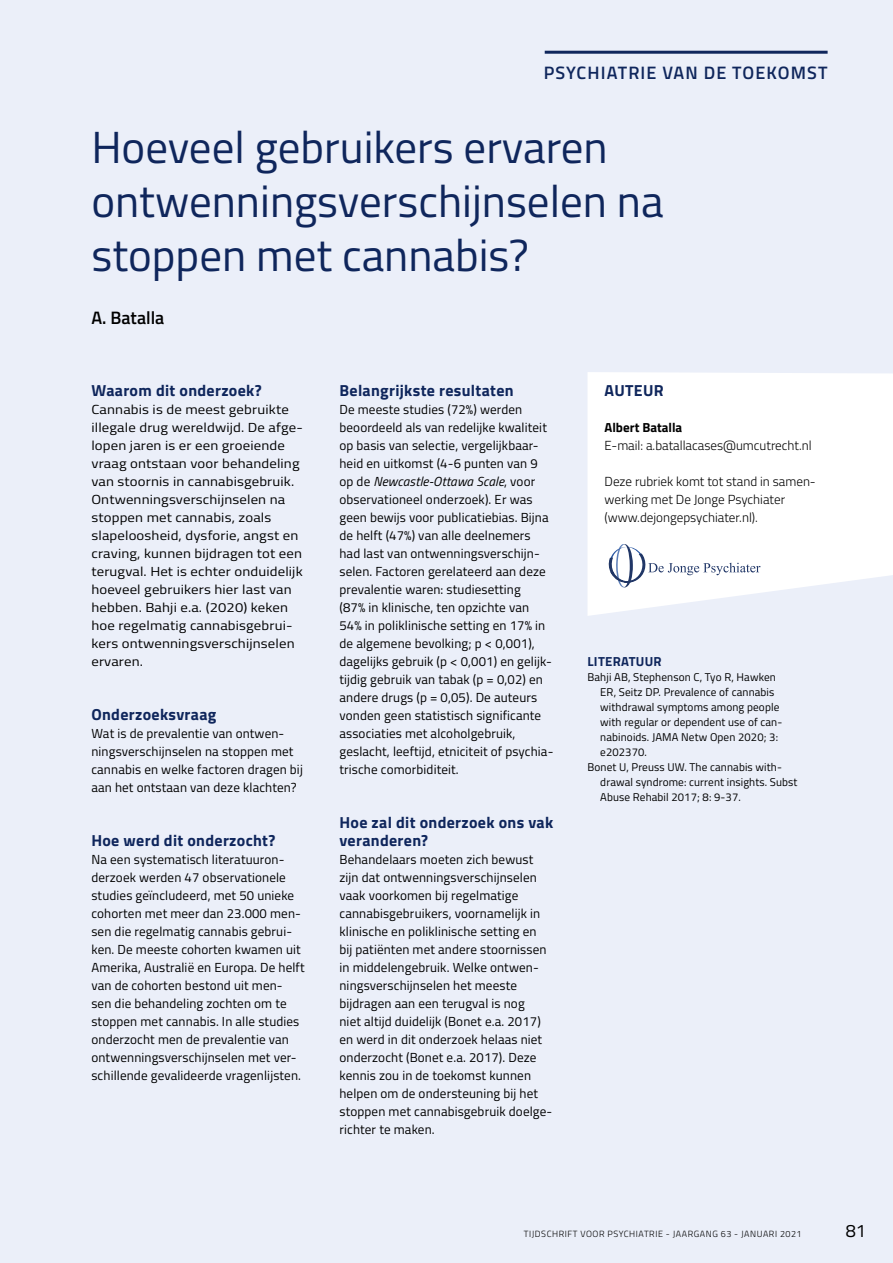
<style>
.page{position:relative;width:893px;height:1263px;background:#ebeff9}
.page>*{position:absolute;margin:0;border:0;box-sizing:border-box;transform-origin:0 0}
.t1{font:45px/54px "Titillium Web";color:#0f265c}
.t2{font:600 18px "Titillium Web";letter-spacing:.06em;color:#0f265c}
.t3{font:600 18px "Titillium Web";color:#000}
.t4{font:18px "Titillium Web";color:#000}
.t5{font:700 16.05px/18px "Titillium Web";letter-spacing:.02em;color:#0f265c}
.t6{font:13.2px/18px "Titillium Web";letter-spacing:.01em;color:#000}
.t7{font:13.2px/18px "Titillium Web";letter-spacing:.01em;color:#000;scale:1.13 1}
.t8{font:300 13.2px/18px "Titillium Web";color:#000}
.t9{font:700 13.2px "Titillium Web";color:#000}
.t10{font:700 13.2px "Titillium Web";letter-spacing:.02em;color:#0f265c}
.t11{font:11.25px "Titillium Web";letter-spacing:.01em;color:#000}
.t12{font:300 9px "Titillium Web";letter-spacing:.06em;color:#000}
.s1{font-style:italic}
</style>
<div class="page">
<svg style="left:588px;top:372px;width:305px;height:244px;background:#fdfdfe"></svg>
<hr style="left:545px;top:51px;width:283px;height:3px;background:#0f265c">
<svg style="left:609px;top:544px;width:151px;height:43px;background:#e9ebf0"></svg>
<h2 class="t2" style="left:544px;top:59px;width:285px">PSYCHIATRIE VAN DE TOEKOMST</h2>
<h1 class="t1" style="left:91px;top:118px;width:574px">Hoeveel gebruikers ervaren ontwenningsverschijnselen na stoppen met cannabis?</h1>
<h2 class="t3" style="left:91px;top:304px;width:74px">A. Batalla</h2>
<p class="t5" style="left:91px;top:381px;width:172px">Waarom dit onderzoek?</p>
<p class="t7" style="left:91px;top:400px;width:189px">Cannabis is de meest gebruikte illegale drug wereldwijd. De afge&shy;lopen jaren is er een groeiende vraag ontstaan voor behandeling van stoornis in cannabisgebruik.<br>Ontwenningsverschijnselen na stoppen met cannabis, zoals slapeloosheid, dysforie, angst en craving, kunnen bijdragen tot een terugval. Het is echter onduidelijk hoeveel gebruikers hier last van hebben. Bahji e.a. (2020) keken hoe regelmatig cannabisgebrui&shy;kers ontwenningsverschijnselen ervaren.</p>
<p class="t5" style="left:91px;top:705px;width:126px">Onderzoeksvraag</p>
<p class="t6" style="left:91px;top:724px;width:213px">Wat is de prevalentie van ontwen&shy;ningsverschijnselen na stoppen met cannabis en welke factoren dragen bij aan het ontstaan van deze klachten?</p>
<p class="t5" style="left:91px;top:831px;width:185px">Hoe werd dit onderzocht?</p>
<p class="t6" style="left:91px;top:850px;width:215px">Na een systematisch literatuuron&shy;derzoek werden 47 observationele studies geïncludeerd, met 50 unieke cohorten met meer dan 23.000 men&shy;sen die regelmatig cannabis gebrui&shy;ken. De meeste cohorten kwamen uit Amerika, Australië en Europa. De helft van de cohorten bestond uit men&shy;sen die behandeling zochten om te stoppen met cannabis. In alle studies onderzocht men de prevalentie van ontwenningsverschijnselen met ver&shy;schillende gevalideerde vragenlijsten.</p>
<p class="t5" style="left:339px;top:381px;width:176px">Belangrijkste resultaten</p>
<p class="t6" style="left:339px;top:400px;width:215px">De meeste studies (72%) werden beoordeeld als van redelijke kwaliteit op basis van selectie, vergelijkbaar&shy;heid en uitkomst (4-6 punten van 9 op de <span class="s1">Newcastle-Ottawa Scale</span>, voor observationeel onderzoek). Er was geen bewijs voor publicatiebias. Bijna de helft (47%) van alle deelnemers had last van ontwenningsverschijn&shy;selen. Factoren gerelateerd aan deze prevalentie waren: studiesetting<br>(87% in klinische, ten opzichte van 54% in poliklinische setting en 17% in de algemene bevolking; p &lt; 0,001), dagelijks gebruik (p &lt; 0,001) en gelijk&shy;tijdig gebruik van tabak (p = 0,02) en andere drugs (p = 0,05). De auteurs vonden geen statistisch significante associaties met alcoholgebruik, geslacht, leeftijd, etniciteit of psychia&shy;trische comorbiditeit.</p>
<p class="t5" style="left:339px;top:813px;width:215px">Hoe zal dit onderzoek ons vak veranderen?</p>
<p class="t6" style="left:339px;top:850px;width:214px">Behandelaars moeten zich bewust zijn dat ontwenningsverschijnselen vaak voorkomen bij regelmatige cannabisgebruikers, voornamelijk in klinische en poliklinische setting en bij patiënten met andere stoornissen in middelengebruik. Welke ontwen&shy;ningsverschijnselen het meeste bijdragen aan een terugval is nog<br>niet altijd duidelijk (Bonet e.a. 2017) en werd in dit onderzoek helaas niet onderzocht (Bonet e.a. 2017). Deze kennis zou in de toekomst kunnen helpen om de ondersteuning bij het stoppen met cannabisgebruik doelge&shy;richter te maken.</p>
<p class="t5" style="left:604px;top:381px;width:61px">AUTEUR</p>
<p class="t9" style="left:604px;top:417px;width:79px">Albert Batalla</p>
<p class="t8" style="left:604px;top:436px;width:209px">E-mail: a.batallacases@umcutrecht.nl</p>
<p class="t8" style="left:604px;top:472px;width:213px">Deze rubriek komt tot stand in samen&shy;werking met De Jonge Psychiater (www.dejongepsychiater.nl).</p>
<p class="t10" style="left:587px;top:651px;width:76px">LITERATUUR</p>
<p class="t11" style="left:587px;top:669px;width:190px">Bahji AB, Stephenson C, Tyo R, Hawken</p>
<p class="t11" style="left:600px;top:684px;width:176px">ER, Seitz DP. Prevalence of cannabis</p>
<p class="t11" style="left:600px;top:699px;width:181px">withdrawal symptoms among people</p>
<p class="t11" style="left:600px;top:714px;width:184px">with regular or dependent use of can-</p>
<p class="t11" style="left:600px;top:729px;width:179px">nabinoids. JAMA Netw Open 2020; 3:</p>
<p class="t11" style="left:600px;top:744px;width:48px">e202370.</p>
<p class="t11" style="left:587px;top:759px;width:196px">Bonet U, Preuss UW. The cannabis with-</p>
<p class="t11" style="left:600px;top:774px;width:199px">drawal syndrome: current insights. Subst</p>
<p class="t11" style="left:600px;top:789px;width:142px">Abuse Rehabil 2017; 8: 9-37.</p>
<p class="t12" style="left:524px;top:1228px;width:279px">TIJDSCHRIFT VOOR PSYCHIATRIE - JAARGANG 63 - JANUARI 2021</p>
<h2 class="t4" style="left:846px;top:1218px;width:22px">81</h2>
</div>
